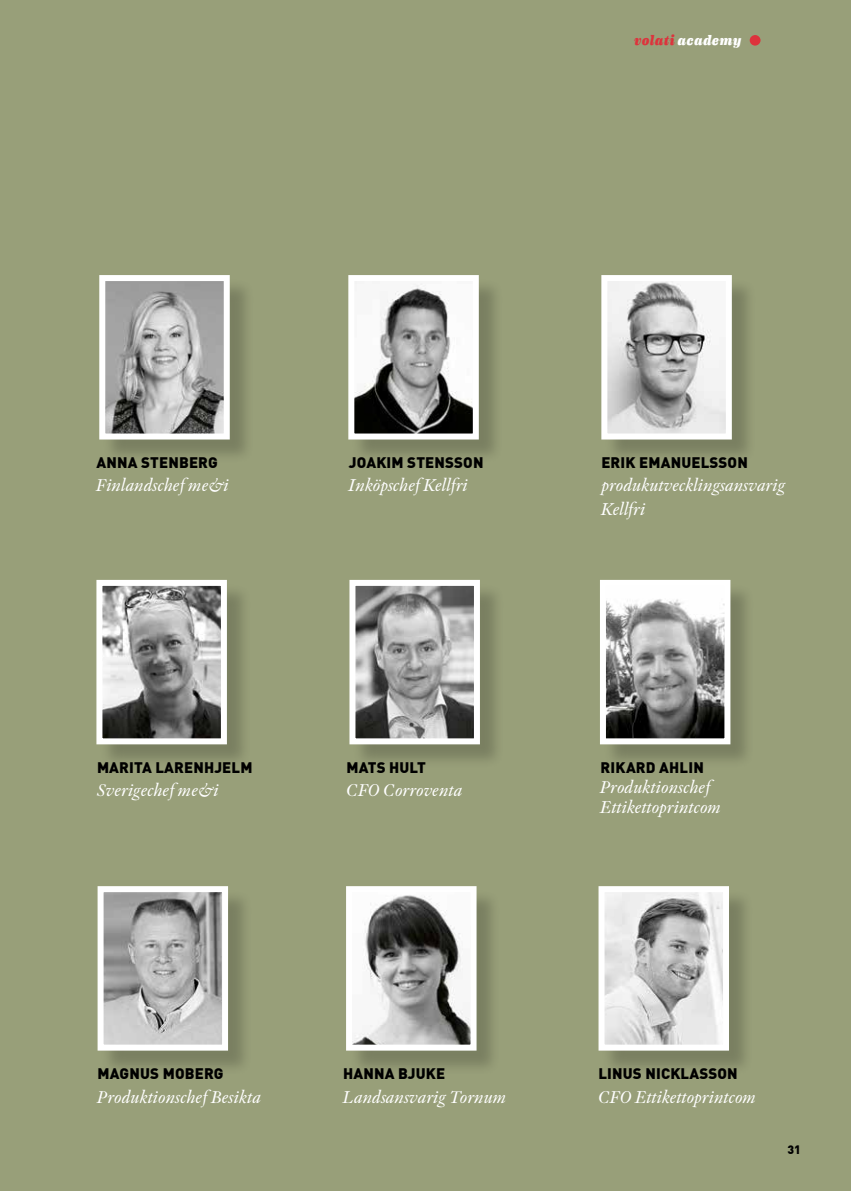
<style>
.page{position:relative;width:851px;height:1191px;background:#fff}
.page>*{position:absolute;margin:0;border:0;box-sizing:border-box;transform-origin:0 0}
.t1{font:86px "Indigo Regular Os F";color:#dd333c}
.t2{font:italic 18px/23.4px "Indigo";color:#fff}
.t3{font:900 15px "DIN Offc Pro";letter-spacing:.01em;color:#000}
.t4{font:italic 800 14.6px "Eames Century Modern";letter-spacing:.02em;color:#fff}
.t5{font:900 12px "DIN Offc Pro";color:#000}
.s1{color:#dd333c}
</style>
<div class="page">
<div style="left:0;top:0;width:850px;height:1191px;background:#989f79"></div>
<div style="left:102px;top:278px;width:152px;height:186px;background:#000;opacity:.2"></div>
<img style="left:106px;top:282px;width:117px;height:150px">
<div style="left:99px;top:275px;width:131px;height:164px;border:6px solid #fff"></div>
<div style="left:604px;top:278px;width:152px;height:186px;background:#000;opacity:.2"></div>
<img style="left:608px;top:282px;width:116px;height:150px">
<div style="left:601px;top:275px;width:130px;height:164px;border:6px solid #fff"></div>
<div style="left:352px;top:583px;width:152px;height:186px;background:#000;opacity:.2"></div>
<img style="left:356px;top:587px;width:117px;height:150px">
<div style="left:349px;top:580px;width:131px;height:164px;border:6px solid #fff"></div>
<div style="left:349px;top:889px;width:152px;height:186px;background:#000;opacity:.2"></div>
<img style="left:353px;top:893px;width:116px;height:150px">
<div style="left:346px;top:886px;width:130px;height:164px;border:6px solid #fff"></div>
<div style="left:351px;top:278px;width:152px;height:186px;background:#000;opacity:.2"></div>
<img style="left:355px;top:282px;width:116px;height:150px">
<div style="left:348px;top:275px;width:130px;height:164px;border:6px solid #fff"></div>
<div style="left:99px;top:583px;width:152px;height:186px;background:#000;opacity:.2"></div>
<img style="left:103px;top:587px;width:117px;height:150px">
<div style="left:96px;top:580px;width:131px;height:164px;border:6px solid #fff"></div>
<div style="left:603px;top:583px;width:151px;height:186px;background:#000;opacity:.2"></div>
<img style="left:607px;top:587px;width:116px;height:150px">
<div style="left:600px;top:580px;width:130px;height:164px;border:6px solid #fff"></div>
<div style="left:101px;top:889px;width:151px;height:186px;background:#000;opacity:.2"></div>
<img style="left:105px;top:893px;width:116px;height:150px">
<div style="left:98px;top:886px;width:130px;height:164px;border:6px solid #fff"></div>
<div style="left:601px;top:889px;width:152px;height:186px;background:#000;opacity:.2"></div>
<img style="left:605px;top:893px;width:117px;height:150px">
<div style="left:598px;top:886px;width:131px;height:164px;border:6px solid #fff"></div>
<p class="t4" style="left:634px;top:29px;width:109px"><span class="s1">volati</span> academy</p>
<h1 class="t1" style="left:744px;top:-35px;width:23px">.</h1>
<p class="t3" style="left:96px;top:450px;width:123px">ANNA STENBERG</p>
<p class="t2" style="left:96px;top:473px;width:134px">Finlandschef me&amp;i</p>
<p class="t3" style="left:349px;top:450px;width:136px">JOAKIM STENSSON</p>
<p class="t2" style="left:349px;top:473px;width:120px">Inköpschef Kellfri</p>
<p class="t3" style="left:97px;top:754px;width:157px">MARITA LARENHJELM</p>
<p class="t2" style="left:97px;top:778px;width:123px">Sverigechef me&amp;i</p>
<p class="t3" style="left:346px;top:754px;width:81px">MATS HULT</p>
<p class="t2" style="left:346px;top:778px;width:117px">CFO Corroventa</p>
<p class="t3" style="left:601px;top:450px;width:148px">ERIK EMANUELSSON</p>
<p class="t2" style="left:601px;top:473px;width:185px">produkutvecklingsansvarig<br>Kellfri</p>
<p class="t3" style="left:600px;top:754px;width:105px">RIKARD AHLIN</p>
<p class="t2" style="left:600px;top:776px;width:122px;line-height:20px">Produktionschef<br>Ettikettoprintcom</p>
<p class="t3" style="left:98px;top:1060px;width:127px">MAGNUS MOBERG</p>
<p class="t2" style="left:98px;top:1084px;width:165px">Produktionschef Besikta</p>
<p class="t3" style="left:343px;top:1060px;width:103px">HANNA BJUKE</p>
<p class="t2" style="left:343px;top:1084px;width:164px">Landsansvarig Tornum</p>
<p class="t3" style="left:598px;top:1060px;width:141px">LINUS NICKLASSON</p>
<p class="t2" style="left:598px;top:1084px;width:159px">CFO Ettikettoprintcom</p>
<p class="t5" style="left:787px;top:1139px;width:15px">31</p>
</div>
